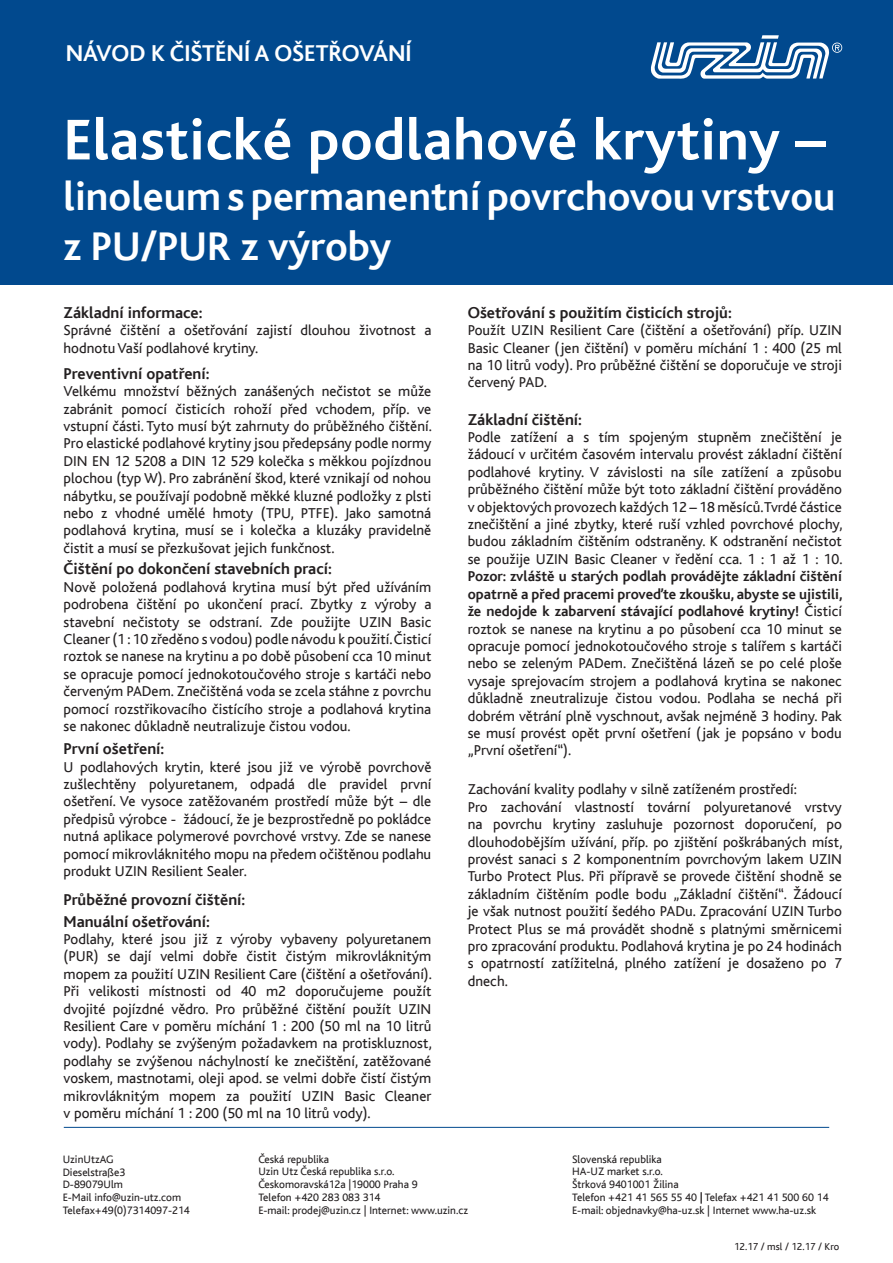
<style>
.page{position:relative;width:893px;height:1263px;background:#fff}
.page>*{position:absolute;margin:0;border:0;box-sizing:border-box;transform-origin:0 0}
.t1{font:60px "Bliss CE Bold";letter-spacing:.01em;color:#fff}
.t2{font:42px/50.4px "Bliss CE Bold";color:#fff}
.t3{font:24px "Bliss CE Bold";color:#fff}
.t4{font:16.5px/21.6px "Bliss CE Bold";color:#231f20}
.t5{font:15px/17.4px "Bliss CE Regular";color:#231f20;text-align:justify}
.t6{font:15px/17.4px "Bliss CE Bold";color:#231f20;text-align:justify}
.t7{font:11.25px/12.8px "Bliss CE Regular";color:#231f20}
.t8{font:10.5px "Bliss CE Regular";color:#231f20}
.s1{font-family:"Bliss CE Regular"}
.s2{font-family:"Bliss CE Bold"}
</style>
<div class="page">
<hr style="left:64px;top:1127px;width:765px;height:1px;background:#01498e">
<div style="left:0;top:0;width:893px;height:285px;background:#01498e"></div>
<svg style="left:651px;top:35px;width:191px;height:44px"></svg>
<h3 class="t3" style="left:66px;top:41px;width:347px">Návod k čištěn í a ošetřován í</h3>
<h1 class="t1" style="left:64px;top:108px;width:763px">Elastické podlahové krytiny –</h1>
<h2 class="t2" style="left:64px;top:172px;width:774px">linoleum s permanentní povrchovou vrstvou z PU/PUR z výroby</h2>
<p class="t4" style="left:64px;top:302px;width:141px">Základní informace:</p>
<p class="t5" style="left:64px;top:322px;width:369px">Správné čištění a ošetřování zajistí dlouhou životnost a hodnotu Vaší podlahové krytiny.</p>
<p class="t4" style="left:64px;top:363px;width:148px">Preventivní opatření:</p>
<p class="t5" style="left:64px;top:383px;width:370px">Velkému množství běžných zanášených nečistot se může zabránit pomocí čisticích rohoží před vchodem, příp. ve vstupní části. Tyto musí být zahrnuty do průběžného čištění.<br>Pro elastické podlahové krytiny jsou předepsány podle normy DIN EN 12 5208 a DIN 12 529 kolečka s měkkou pojízdnou plochou (typ W). Pro zabránění škod, které vznikají od nohou nábytku, se používají podobně měkké kluzné podložky z plsti nebo z vhodné umělé hmoty (TPU, PTFE). Jako samotná podlahová krytina, musí se i kolečka a kluzáky pravidelně čistit a musí se přezkušovat jejich funkčnost.</p>
<p class="t4" style="left:64px;top:558px;width:270px">Čištění po dokončení stavebních prací:</p>
<p class="t5" style="left:64px;top:578px;width:369px">Nově položená podlahová krytina musí být před užíváním podrobena čištění po ukončení prací. Zbytky z výroby a stavební nečistoty se odstraní. Zde použijte UZIN Basic Cleaner (1 : 10 zředěno s vodou) podle návodu k použití. Čisticí roztok se nanese na krytinu a po době působení cca 10 minut se opracuje pomocí jednokotoučového stroje s kartáči nebo červeným PADem. Znečištěná voda se zcela stáhne z povrchu pomocí rozstřikovacího čistícího stroje a podlahová krytina se nakonec důkladně neutralizuje čistou vodou.</p>
<p class="t4" style="left:64px;top:738px;width:102px">První ošetření:</p>
<p class="t5" style="left:64px;top:758px;width:369px">U podlahových krytin, které jsou již ve výrobě povrchově zušlechtěny polyuretanem, odpadá dle pravidel první ošetření. Ve vysoce zatěžovaném prostředí může být – dle předpisů výrobce - žádoucí, že je bezprostředně po pokládce nutná aplikace polymerové povrchové vrstvy. Zde se nanese pomocí mikrovláknitého mopu na předem očištěnou podlahu produkt UZIN Resilient Sealer.</p>
<p class="t4" style="left:64px;top:889px;width:183px">Průběžné provozní čištění:<br>Manuální ošetřování:</p>
<p class="t5" style="left:64px;top:931px;width:370px">Podlahy, které jsou již z výroby vybaveny polyuretanem (PUR) se dají velmi dobře čistit čistým mikrovláknitým mopem za použití UZIN Resilient Care (čištění a ošetřování).<br>Při velikosti místnosti od 40 m2 doporučujeme použít dvojité pojízdné vědro. Pro průběžné čištění použít UZIN Resilient Care v poměru míchání 1 : 200 (50 ml na 10 litrů vody). Podlahy se zvýšeným požadavkem na protiskluznost, podlahy se zvýšenou náchylností ke znečištění, zatěžované voskem, mastnotami, oleji apod. se velmi dobře čistí čistým mikrovláknitým mopem za použití UZIN Basic Cleaner v poměru míchání 1 : 200 (50 ml na 10 litrů vody).</p>
<p class="t4" style="left:468px;top:302px;width:266px">Ošetřování s použitím čisticích strojů:</p>
<p class="t5" style="left:468px;top:322px;width:376px">Použít UZIN Resilient Care (čištění a ošetřování) příp. UZIN Basic Cleaner (jen čištění) v poměru míchání 1 : 400 (25 ml na 10 litrů vody). Pro průběžné čištění se doporučuje ve stroji červený PAD.</p>
<p class="t4" style="left:468px;top:409px;width:116px">Základní čištění:</p>
<p class="t5" style="left:468px;top:429px;width:376px">Podle zatížení a s tím spojeným stupněm znečištění je žádoucí v určitém časovém intervalu provést základní čištění podlahové krytiny. V závislosti na síle zatížení a způsobu průběžného čištění může být toto základní čištění prováděno v objektových provozech každých 12 – 18 měsíců. Tvrdé částice znečištění a jiné zbytky, které ruší vzhled povrchové plochy, budou základním čištěním odstraněny. K odstranění nečistot se použije UZIN Basic Cleaner v ředění cca. 1 : 1 až 1 : 10.</p>
<p class="t6" style="left:468px;top:568px;width:376px">Pozor: zvláště u starých podlah provádějte základní čištění opatrně a před pracemi proveďte zkoušku, abyste se ujistili, že nedojde k zabarvení stávající podlahové krytiny! <span class="s1">Čisticí</span></p>
<p class="t5" style="left:468px;top:620px;width:376px">roztok se nanese na krytinu a po působení cca 10 minut se opracuje pomocí jednokotoučového stroje s talířem s kartáči nebo se zeleným PADem. Znečištěná lázeň se po celé ploše vysaje sprejovacím strojem a podlahová krytina se nakonec důkladně zneutralizuje čistou vodou. Podlaha se nechá při dobrém větrání plně vyschnout, avšak nejméně 3 hodiny. Pak se musí provést opět první ošetření (jak je popsáno v bodu „První ošetření“).</p>
<p class="t5" style="left:468px;top:781px;width:376px;text-align:left">Zachování kvality podlahy v silně zatíženém prostředí:<br>Pro zachování vlastností tovární polyuretanové vrstvy na povrchu krytiny zasluhuje pozornost doporučení, po dlouhodobějším užívání, příp. po zjištění poškrábaných míst, provést sanaci s 2 komponentním povrchovým lakem UZIN Turbo Protect Plus. Při přípravě se provede čištění shodně se základním čištěním podle bodu „Základní čištění“. Žádoucí je však nutnost použití šedého PADu. Zpracování UZIN Turbo Protect Plus se má provádět shodně s platnými směrnicemi pro zpracování produktu. Podlahová krytina je po 24 hodinách s opatrností zatížitelná, plného zatížení je dosaženo po 7 dnech.</p>
<p class="t7" style="left:63px;top:1153px;width:129px">UzinUtzAG<br>Dieselstraße3<br>D-89079Ulm<br>E-Mail info@uzin-utz.com<br>Telefax+49(0)7314097-214</p>
<p class="t7" style="left:258px;top:1152px;width:211px">Česká republika<br>Uzin Utz Česká republika s.r.o.<br>Českomoravská12a |19000 Praha 9<br>Telefon +420 283 083 314<br>E-mail: prodej@uzin.cz | Internet: www.uzin.cz</p>
<p class="t7" style="left:572px;top:1153px;width:258px">Slovenská republika<br>HA-UZ market s.r.o.<br>Štrková 9401001 Žilina<br>Telefon +421 41 565 55 40 <span class="s2">|</span> Telefax +421 41 500 60 14<br>E-mail: objednavky@ha-uz.sk | Internet www.ha-uz.sk</p>
<p class="t8" style="left:734px;top:1241px;width:107px">12.17 / msl / 12.17 / Kro</p>
</div>
